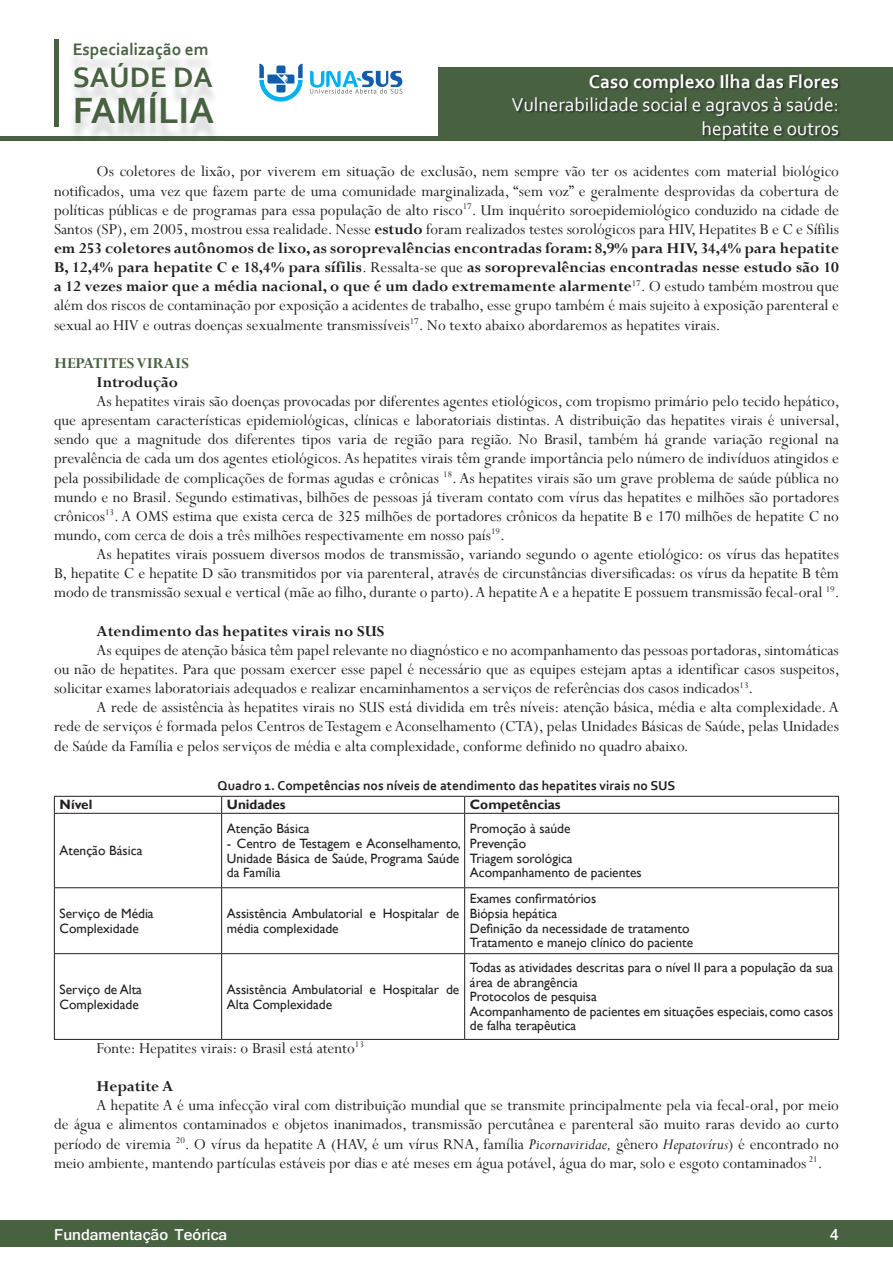
<style>
.page{position:relative;width:893px;height:1263px;background:#fff}
.page>*{position:absolute;margin:0;border:0;box-sizing:border-box;transform-origin:0 0}
.t1{font:700 38.25px "Corbel";color:#486141}
.t2{font:700 29.55px "Corbel";color:#486141}
.t3{font:19.5px/23.4px "Corbel";color:#fff;text-align:right}
.t4{font:700 19.5px "Corbel";color:#fff}
.t5{font:700 17.4px "Corbel";color:#486141}
.Paragrafo_basico{font:16.8px/19.2px "Perpetua";color:#231f20;text-align:justify}
.Sub-sub_paragrafo{font:700 16.8px "Perpetua";color:#231f20}
.Paragrafo_bold{font:700 16.8px "Perpetua";color:#486141}
.t6{font:700 16.5px "Shruti";color:#fff}
.Sem_paragrafo___Tabe{font:13.5px/14.7px "Gill Sans";color:#231f20}
.legenda{font:700 13.5px "Corbel";color:#231f20}
.Sem_paragrafo___Tabe-2{font:700 13.5px "Gill Sans";color:#231f20}
.s1{font-weight:700}
.s2{font-style:italic}
</style>
<div class="page">
<div style="left:438px;top:67px;width:455px;height:73px;background:#486141"></div>
<hr style="left:0;top:136px;width:893px;height:4px;background:#486141">
<div style="left:512px;top:74px;width:330px;height:68px;background:#231f20;opacity:.75"></div>
<div style="left:0;top:1220px;width:893px;height:27px;background:#486141"></div>
<div style="left:54px;top:39px;width:5px;height:87px;background:#486141"></div>
<div style="left:67px;top:49px;width:153px;height:94px;background:#231f20;opacity:.2"></div>
<svg style="left:259px;top:64px;width:44px;height:38px"></svg>
<svg style="left:310px;top:71px;width:92px;height:23px"></svg>
<svg style="left:838px;top:797px;width:1px;height:16px"></svg>
<hr style="left:838px;top:814px;width:1px;height:73px;background:#231f20">
<hr style="left:838px;top:888px;width:1px;height:65px;background:#231f20">
<hr style="left:54px;top:796px;width:168px;height:1px;background:#231f20">
<hr style="left:222px;top:796px;width:243px;height:1px;background:#231f20">
<hr style="left:465px;top:796px;width:374px;height:1px;background:#231f20">
<hr style="left:54px;top:813px;width:168px;height:1px;background:#231f20">
<hr style="left:222px;top:813px;width:243px;height:1px;background:#231f20">
<hr style="left:465px;top:813px;width:374px;height:1px;background:#231f20">
<hr style="left:54px;top:887px;width:168px;height:1px;background:#231f20">
<hr style="left:222px;top:887px;width:243px;height:1px;background:#231f20">
<hr style="left:465px;top:887px;width:374px;height:1px;background:#231f20">
<hr style="left:54px;top:953px;width:168px;height:1px;background:#231f20">
<hr style="left:222px;top:953px;width:243px;height:1px;background:#231f20">
<hr style="left:465px;top:953px;width:374px;height:1px;background:#231f20">
<hr style="left:54px;top:1039px;width:168px;height:1px;background:#231f20">
<hr style="left:222px;top:1039px;width:243px;height:1px;background:#231f20">
<hr style="left:465px;top:1039px;width:374px;height:1px;background:#231f20">
<svg style="left:54px;top:797px;width:1px;height:16px"></svg>
<svg style="left:221px;top:797px;width:1px;height:16px"></svg>
<svg style="left:464px;top:797px;width:1px;height:16px"></svg>
<hr style="left:54px;top:814px;width:1px;height:73px;background:#231f20">
<hr style="left:221px;top:814px;width:1px;height:73px;background:#231f20">
<hr style="left:464px;top:814px;width:1px;height:73px;background:#231f20">
<hr style="left:54px;top:888px;width:1px;height:65px;background:#231f20">
<hr style="left:221px;top:888px;width:1px;height:65px;background:#231f20">
<hr style="left:464px;top:888px;width:1px;height:65px;background:#231f20">
<hr style="left:54px;top:954px;width:1px;height:85px;background:#231f20">
<hr style="left:221px;top:954px;width:1px;height:85px;background:#231f20">
<hr style="left:464px;top:954px;width:1px;height:85px;background:#231f20">
<hr style="left:838px;top:954px;width:1px;height:85px;background:#231f20">
<p class="t5" style="left:73px;top:38px;width:137px">Especialização em</p>
<h2 class="t2" style="left:73px;top:59px;width:142px">SAÚDE DA</h2>
<h1 class="t1" style="left:73px;top:87px;width:143px">FAMÍLIA</h1>
<p class="t4" style="left:589px;top:69px;width:252px">Caso complexo Ilha das Flores</p>
<p class="t3" style="left:512px;top:93px;width:329px">Vulnerabilidade social e agravos à saúde: hepatite e outros</p>
<p class="Paragrafo_basico" style="left:54px;top:162px;width:786px;text-indent:43px">Os coletores de lixão, por viverem em situação de exclusão, nem sempre vão ter os acidentes com material biológico notificados, uma vez que fazem parte de uma comunidade marginalizada, “sem voz” e geralmente desprovidas da cobertura de políticas públicas e de programas para essa população de alto risco<sup>17</sup>. Um inquérito soroepidemiológico conduzido na cidade de Santos (SP), em 2005, mostrou essa realidade. Nesse <span class="s1">estudo</span> foram realizados testes sorológicos para HIV, Hepatites B e C e Sífilis <span class="s1">em 253 coletores autônomos de lixo, as soroprevalências encontradas foram: 8,9% para HIV, 34,4% para hepatite B, 12,4% para hepatite C e 18,4% para sífilis</span>. Ressalta-se que <span class="s1">as soroprevalências encontradas nesse estudo são 10 a 12 vezes maior que a média nacional, o que é um dado extremamente alarmente</span><sup>17</sup>. O estudo também mostrou que além dos riscos de contaminação por exposição a acidentes de trabalho, esse grupo também é mais sujeito à exposição parenteral e sexual ao HIV e outras doenças sexualmente transmissíveis<sup>17</sup>. No texto abaixo abordaremos as hepatites virais.</p>
<p class="Paragrafo_bold" style="left:54px;top:352px;width:137px">HEPATITES VIRAIS</p>
<p class="Sub-sub_paragrafo" style="left:97px;top:371px;width:83px">Introdução</p>
<p class="Paragrafo_basico" style="left:54px;top:391px;width:787px;text-indent:43px">As hepatites virais são doenças provocadas por diferentes agentes etiológicos, com tropismo primário pelo tecido hepático, que apresentam características epidemiológicas, clínicas e laboratoriais distintas. A distribuição das hepatites virais é universal, sendo que a magnitude dos diferentes tipos varia de região para região. No Brasil, também há grande variação regional na prevalência de cada um dos agentes etiológicos. As hepatites virais têm grande importância pelo número de indivíduos atingidos e pela possibilidade de complicações de formas agudas e crônicas <sup>18</sup>. As hepatites virais são um grave problema de saúde pública no mundo e no Brasil. Segundo estimativas, bilhões de pessoas já tiveram contato com vírus das hepatites e milhões são portadores crônicos<sup>13</sup>. A OMS estima que exista cerca de 325 milhões de portadores crônicos da hepatite B e 170 milhões de hepatite C no mundo, com cerca de dois a três milhões respectivamente em nosso país<sup>19</sup>.</p>
<p class="Paragrafo_basico" style="left:54px;top:544px;width:787px;text-indent:43px">As hepatites virais possuem diversos modos de transmissão, variando segundo o agente etiológico: os vírus das hepatites B, hepatite C e hepatite D são transmitidos por via parenteral, através de circunstâncias diversificadas: os vírus da hepatite B têm modo de transmissão sexual e vertical (mãe ao filho, durante o parto). A hepatite A e a hepatite E possuem transmissão fecal-oral <sup>19</sup>.</p>
<p class="Sub-sub_paragrafo" style="left:97px;top:620px;width:290px">Atendimento das hepatites virais no SUS</p>
<p class="Paragrafo_basico" style="left:54px;top:640px;width:787px;text-indent:43px">As equipes de atenção básica têm papel relevante no diagnóstico e no acompanhamento das pessoas portadoras, sintomáticas ou não de hepatites. Para que possam exercer esse papel é necessário que as equipes estejam aptas a identificar casos suspeitos, solicitar exames laboratoriais adequados e realizar encaminhamentos a serviços de referências dos casos indicados<sup>13</sup>.</p>
<p class="Paragrafo_basico" style="left:54px;top:697px;width:786px;text-indent:43px">A rede de assistência às hepatites virais no SUS está dividida em três níveis: atenção básica, média e alta complexidade. A rede de serviços é formada pelos Centros de Testagem e Aconselhamento (CTA), pelas Unidades Básicas de Saúde, pelas Unidades de Saúde da Família e pelos serviços de média e alta complexidade, conforme definido no quadro abaixo.</p>
<p class="legenda" style="left:218px;top:777px;width:459px">Quadro 1. Competências nos níveis de atendimento das hepatites virais no SUS</p>
<p class="Sem_paragrafo___Tabe-2" style="left:60px;top:797px;width:34px">Nível</p>
<p class="Sem_paragrafo___Tabe-2" style="left:227px;top:797px;width:60px">Unidades</p>
<p class="Sem_paragrafo___Tabe-2" style="left:470px;top:797px;width:92px">Competências</p>
<p class="Sem_paragrafo___Tabe" style="left:60px;top:843px;width:84px">Atenção Básica</p>
<p class="Sem_paragrafo___Tabe" style="left:227px;top:822px;width:84px">Atenção Básica</p>
<p class="Sem_paragrafo___Tabe" style="left:227px;top:836px;width:235px;text-align:justify">- Centro de Testagem e Aconselhamento, Unidade Básica de Saúde, Programa Saúde da Família</p>
<p class="Sem_paragrafo___Tabe" style="left:470px;top:822px;width:102px">Promoção à saúde</p>
<p class="Sem_paragrafo___Tabe" style="left:470px;top:836px;width:58px">Prevenção</p>
<p class="Sem_paragrafo___Tabe" style="left:470px;top:851px;width:104px">Triagem sorológica</p>
<p class="Sem_paragrafo___Tabe" style="left:470px;top:865px;width:173px">Acompanhamento de pacientes</p>
<p class="Sem_paragrafo___Tabe" style="left:60px;top:906px;width:96px">Serviço de Média<br>Complexidade</p>
<p class="Sem_paragrafo___Tabe" style="left:227px;top:906px;width:234px">Assistência Ambulatorial e Hospitalar de média complexidade</p>
<p class="Sem_paragrafo___Tabe" style="left:60px;top:982px;width:84px">Serviço de Alta<br>Complexidade</p>
<p class="Sem_paragrafo___Tabe" style="left:227px;top:982px;width:234px">Assistência Ambulatorial e Hospitalar de<br>Alta Complexidade</p>
<p class="Sem_paragrafo___Tabe" style="left:470px;top:892px;width:128px">Exames confirmatórios</p>
<p class="Sem_paragrafo___Tabe" style="left:470px;top:906px;width:89px">Biópsia hepática</p>
<p class="Sem_paragrafo___Tabe" style="left:470px;top:921px;width:221px">Definição da necessidade de tratamento</p>
<p class="Sem_paragrafo___Tabe" style="left:470px;top:936px;width:225px">Tratamento e manejo clínico do paciente</p>
<p class="Sem_paragrafo___Tabe" style="left:470px;top:960px;width:365px">Todas as atividades descritas para o nível II para a população da sua área de abrangência</p>
<p class="Sem_paragrafo___Tabe" style="left:470px;top:989px;width:128px">Protocolos de pesquisa</p>
<p class="Sem_paragrafo___Tabe" style="left:470px;top:1004px;width:365px">Acompanhamento de pacientes em situações especiais, como casos de falha terapêutica</p>
<p class="Paragrafo_basico" style="left:97px;top:1038px;width:269px">Fonte: Hepatites virais: o Brasil está atento<sup>13</sup></p>
<p class="Sub-sub_paragrafo" style="left:97px;top:1076px;width:79px">Hepatite A</p>
<p class="Paragrafo_basico" style="left:54px;top:1095px;width:786px;text-indent:43px">A hepatite A é uma infecção viral com distribuição mundial que se transmite principalmente pela via fecal-oral, por meio de água e alimentos contaminados e objetos inanimados, transmissão percutânea e parenteral são muito raras devido ao curto período de viremia <sup>20</sup>. O vírus da hepatite A (HAV, é um vírus RNA, família <span class="s2">Picornaviridae,</span> gênero <span class="s2">Hepatovírus</span>) é encontrado no meio ambiente, mantendo partículas estáveis por dias e até meses em água potável, água do mar, solo e esgoto contaminados <sup>21</sup>.</p>
<p class="t6" style="left:54px;top:1225px;width:175px">Fundamentação Teórica</p>
<p class="t6" style="left:830px;top:1225px;width:10px">4</p>
</div>
